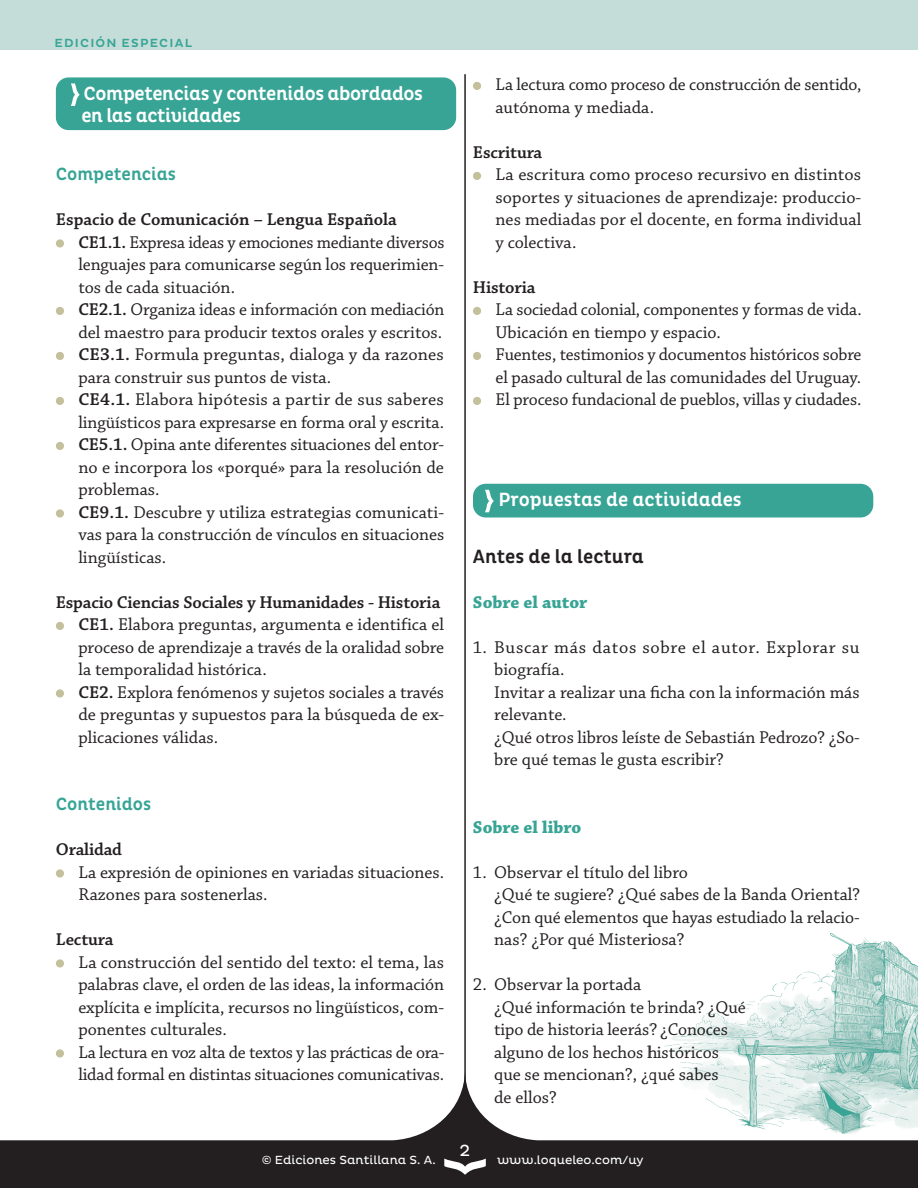
<style>
.page{position:relative;width:918px;height:1188px;background:#fff}
.page>*{position:absolute;margin:0;border:0;box-sizing:border-box;transform-origin:0 0}
.titu{font:500 19.5px/22.5px "Pluto Cond";letter-spacing:-.02em;color:#fff}
.titu-2{font:500 19.5px "Pluto Cond";color:#fff}
.titu-3{font:500 19.5px "Pluto Cond";color:#231f20}
.t1{font:18px/22.5px "Chaparral Pro";color:#231f20}
.t2{font:600 18px "Chaparral Pro";letter-spacing:-.005em;color:#231f20}
.t3{font:18px/22.5px "Chaparral Pro";letter-spacing:.035em;color:#231f20}
.t4{font:700 18px "Chaparral Pro";color:#37a495}
.titu-4{font:500 18px "Pluto Cond";color:#37a495}
.t5{font:16.5px "Pluto";color:#fff}
.t6{font:12px "Pluto";color:#fff}
.t7{font:500 12px "Pluto";letter-spacing:.1em;color:#37a495}
.s1{font-weight:600}
</style>
<div class="page">
<div style="left:56px;top:77px;width:400px;height:53px;background:#37a495;border-radius:13px"></div>
<svg style="left:71px;top:83px;width:9px;height:23px"></svg>
<svg style="left:56px;top:239px;width:8px;height:8px"></svg>
<svg style="left:56px;top:307px;width:8px;height:8px"></svg>
<svg style="left:56px;top:352px;width:8px;height:8px"></svg>
<svg style="left:56px;top:397px;width:8px;height:8px"></svg>
<svg style="left:56px;top:442px;width:8px;height:8px"></svg>
<svg style="left:56px;top:509px;width:8px;height:8px"></svg>
<svg style="left:56px;top:622px;width:8px;height:8px"></svg>
<svg style="left:56px;top:689px;width:8px;height:8px"></svg>
<svg style="left:56px;top:869px;width:8px;height:8px"></svg>
<svg style="left:56px;top:959px;width:8px;height:8px"></svg>
<svg style="left:56px;top:1049px;width:8px;height:8px"></svg>
<svg style="left:473px;top:82px;width:8px;height:8px"></svg>
<svg style="left:473px;top:172px;width:8px;height:8px"></svg>
<svg style="left:473px;top:307px;width:8px;height:8px"></svg>
<svg style="left:473px;top:352px;width:8px;height:8px"></svg>
<svg style="left:473px;top:397px;width:8px;height:8px"></svg>
<div style="left:473px;top:484px;width:400px;height:33px;background:#37a495;border-radius:13px"></div>
<svg style="left:485px;top:490px;width:9px;height:22px"></svg>
<svg style="left:0;top:1081px;width:918px;height:107px;fill:#231f20"></svg>
<hr style="left:464px;top:74px;width:2px;height:1028px;background:#231f20">
<svg style="left:444px;top:1159px;width:42px;height:16px"></svg>
<div style="left:0;top:0;width:918px;height:49px;background:#c4ddd8"></div>
<img style="left:651px;top:933px;width:267px;height:213px">
<p class="t7" style="left:54px;top:36px;width:139px">EDICIÓN ESPECIAL</p>
<p class="titu" style="left:81px;top:83px;width:343px">Competencias y contenidos abordados en las actividades</p>
<p class="titu-4" style="left:56px;top:164px;width:122px">Competencias</p>
<p class="t2" style="left:56px;top:209px;width:343px">Espacio de Comunicación – Lengua Española</p>
<p class="t1" style="left:78px;top:231px;width:368px;text-align:justify"><span class="s1">CE1.1.</span> Expresa ideas y emociones mediante diversos lenguajes para comunicarse según los requerimien&shy;tos de cada situación.</p>
<p class="t1" style="left:78px;top:299px;width:368px"><span class="s1">CE2.1.</span> Organiza ideas e información con mediación del maestro para producir textos orales y escritos.</p>
<p class="t1" style="left:78px;top:344px;width:367px"><span class="s1">CE3.1.</span> Formula preguntas, dialoga y da razones para construir sus puntos de vista.</p>
<p class="t1" style="left:78px;top:389px;width:367px"><span class="s1">CE4.1.</span> Elabora hipótesis a partir de sus saberes lingüísticos para expresarse en forma oral y escrita.</p>
<p class="t1" style="left:78px;top:434px;width:367px;text-align:justify"><span class="s1">CE5.1.</span> Opina ante diferentes situaciones del entor&shy;no e incorpora los «porqué» para la resolución de problemas.</p>
<p class="t1" style="left:78px;top:501px;width:367px;text-align:justify"><span class="s1">CE9.1.</span> Descubre y utiliza estrategias comunicati&shy;vas para la construcción de vínculos en situaciones lingüísticas.</p>
<p class="t2" style="left:56px;top:592px;width:386px">Espacio Ciencias Sociales y Humanidades - Historia</p>
<p class="t1" style="left:78px;top:614px;width:367px;text-align:justify"><span class="s1">CE1.</span> Elabora preguntas, argumenta e identifica el proceso de aprendizaje a través de la oralidad sobre la temporalidad histórica.</p>
<p class="t1" style="left:78px;top:681px;width:367px;text-align:justify"><span class="s1">CE2.</span> Explora fenómenos y sujetos sociales a través de preguntas y supuestos para la búsqueda de ex&shy;plicaciones válidas.</p>
<p class="titu-4" style="left:56px;top:794px;width:97px">Contenidos</p>
<p class="t2" style="left:56px;top:839px;width:68px">Oralidad</p>
<p class="t1" style="left:78px;top:861px;width:367px">La expresión de opiniones en variadas situaciones.<br>Razones para sostenerlas.</p>
<p class="t2" style="left:56px;top:929px;width:59px">Lectura</p>
<p class="t1" style="left:78px;top:951px;width:367px;text-align:justify">La construcción del sentido del texto: el tema, las palabras clave, el orden de las ideas, la información explícita e implícita, recursos no lingüísticos, com&shy;ponentes culturales.</p>
<p class="t1" style="left:78px;top:1041px;width:367px">La lectura en voz alta de textos y las prácticas de ora&shy;lidad formal en distintas situaciones comunicativas.</p>
<p class="t1" style="left:495px;top:74px;width:368px">La lectura como proceso de construcción de sentido, autónoma y mediada.</p>
<p class="t2" style="left:473px;top:142px;width:71px">Escritura</p>
<p class="t1" style="left:495px;top:164px;width:367px;text-align:justify">La escritura como proceso recursivo en distintos soportes y situaciones de aprendizaje: produccio&shy;nes mediadas por el docente, en forma individual y colectiva.</p>
<p class="t2" style="left:473px;top:277px;width:64px">Historia</p>
<p class="t1" style="left:495px;top:299px;width:368px">La sociedad colonial, componentes y formas de vida.<br>Ubicación en tiempo y espacio.</p>
<p class="t1" style="left:495px;top:344px;width:367px">Fuentes, testimonios y documentos históricos sobre el pasado cultural de las comunidades del Uruguay.</p>
<p class="t1" style="left:495px;top:389px;width:367px">El proceso fundacional de pueblos, villas y ciudades.</p>
<p class="titu-2" style="left:499px;top:489px;width:245px">Propuestas de actividades</p>
<p class="titu-3" style="left:473px;top:545px;width:172px">Antes de la lectura</p>
<p class="t4" style="left:473px;top:591px;width:116px">Sobre el autor</p>
<p class="t3" style="left:494px;top:636px;width:367px;text-indent:-21px">1. Buscar más datos sobre el autor. Explorar su biografía.</p>
<p class="t1" style="left:494px;top:681px;width:367px">Invitar a realizar una ficha con la información más relevante.</p>
<p class="t1" style="left:494px;top:726px;width:367px">¿Qué otros libros leíste de Sebastián Pedrozo? ¿So&shy;bre qué temas le gusta escribir?</p>
<p class="t4" style="left:473px;top:816px;width:110px">Sobre el libro</p>
<p class="t1" style="left:473px;top:861px;width:217px">1. Observar el título del libro</p>
<p class="t1" style="left:494px;top:884px;width:367px;text-align:justify">¿Qué te sugiere? ¿Qué sabes de la Banda Oriental? ¿Con qué elementos que hayas estudiado la relacio&shy;nas? ¿Por qué Misteriosa?</p>
<p class="t1" style="left:473px;top:974px;width:170px">2. Observar la portada</p>
<p class="t1" style="left:494px;top:996px;width:253px">¿Qué información te brinda? ¿Qué tipo de historia leerás? ¿Conoces alguno de los hechos históricos que se mencionan?, ¿qué sabes<br>de ellos?</p>
<p class="t5" style="left:460px;top:1141px;width:12px">2</p>
<p class="t6" style="left:262px;top:1153px;width:176px">© Ediciones Santillana S. A.</p>
<p class="t6" style="left:497px;top:1153px;width:148px">www.loqueleo.com/uy</p>
</div>
